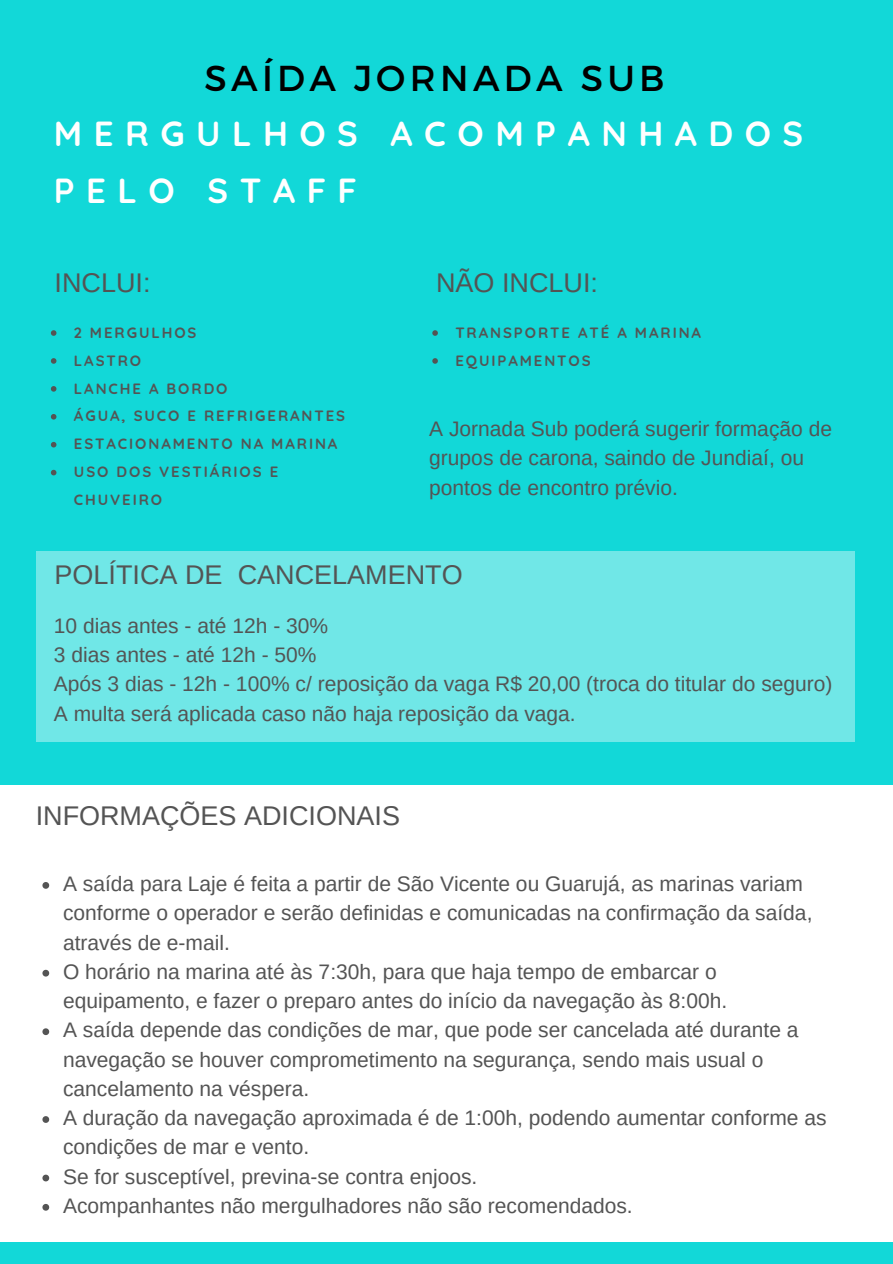
<style>
.page{position:relative;width:893px;height:1264px;background:#fff}
.page>*{position:absolute;margin:0;border:0;box-sizing:border-box;transform-origin:0 0}
.t1{font:36px "Montserrat";letter-spacing:.12em;color:#000}
.t2{font:700 34.65px/57.6px "Quicksand";letter-spacing:.33em;color:#fff}
.t3{font:27px "Arimo";color:#545454}
.t4{font:21px/29.2px "Arimo";color:#545454}
.t5{font:700 14.85px/27.9px "Quicksand";letter-spacing:.13em;color:#545454}
</style>
<div class="page">
<div style="left:0;top:0;width:892px;height:1263px;background:#12d8d8"></div>
<svg style="left:51px;top:330px;width:5px;height:6px"></svg>
<svg style="left:51px;top:358px;width:5px;height:6px"></svg>
<svg style="left:51px;top:386px;width:5px;height:5px"></svg>
<svg style="left:51px;top:414px;width:5px;height:5px"></svg>
<svg style="left:51px;top:442px;width:5px;height:5px"></svg>
<svg style="left:51px;top:470px;width:5px;height:5px"></svg>
<svg style="left:432px;top:330px;width:6px;height:6px"></svg>
<svg style="left:432px;top:358px;width:6px;height:6px"></svg>
<div style="left:36px;top:551px;width:818px;height:190px;background:#70e7e7"></div>
<div style="left:0;top:785px;width:892px;height:457px;background:#fff"></div>
<svg style="left:42px;top:882px;width:7px;height:6px"></svg>
<svg style="left:42px;top:969px;width:7px;height:7px"></svg>
<svg style="left:42px;top:1028px;width:7px;height:7px"></svg>
<svg style="left:42px;top:1116px;width:7px;height:6px"></svg>
<svg style="left:42px;top:1174px;width:7px;height:7px"></svg>
<svg style="left:42px;top:1204px;width:7px;height:6px"></svg>
<h1 class="t1" style="left:204px;top:54px;width:462px">SAÍDA JORNADA SUB</h1>
<h2 class="t2" style="left:54px;top:104px;width:750px">MERGULHOS ACOMPANHADOS<br>PELO STAFF</h2>
<p class="t3" style="left:55px;top:268px;width:97px">INCLUI:</p>
<h3 class="t5" style="left:74px;top:318px;width:124px">2 MERGULHOS</h3>
<h3 class="t5" style="left:74px;top:346px;width:69px">LASTRO</h3>
<p class="t5" style="left:74px;top:374px;width:155px">LANCHE A BORDO</p>
<p class="t5" style="left:74px;top:402px;width:273px">ÁGUA, SUCO E REFRIGERANTES</p>
<p class="t5" style="left:74px;top:430px;width:265px">ESTACIONAMENTO NA MARINA</p>
<p class="t5" style="left:74px;top:458px;width:206px">USO DOS VESTIÁRIOS E<br>CHUVEIRO</p>
<p class="t3" style="left:436px;top:268px;width:163px">NÃO INCLUI:</p>
<p class="t5" style="left:455px;top:318px;width:247px">TRANSPORTE ATÉ A MARINA</p>
<p class="t5" style="left:455px;top:346px;width:137px">EQUIPAMENTOS</p>
<h3 class="t4" style="left:429px;top:414px;width:404px">A Jornada Sub poderá sugerir formação de grupos de carona, saindo de Jundiaí, ou pontos de encontro prévio.</h3>
<h4 class="t3" style="left:55px;top:559px;width:409px">POLÍTICA DE CANCELAMENTO</h4>
<h4 class="t4" style="left:54px;top:611px;width:780px">10 dias antes - até 12h - 30%<br>3 dias antes - até 12h - 50%<br>Após 3 dias - 12h - 100% c/ reposição da vaga R$ 20,00 (troca do titular do seguro)<br>A multa será aplicada caso não haja reposição da vaga.</h4>
<p class="t3" style="left:36px;top:800px;width:366px">INFORMAÇÕES ADICIONAIS</p>
<h3 class="t4" style="left:63px;top:869px;width:751px">A saída para Laje é feita a partir de São Vicente ou Guarujá, as marinas variam conforme o operador e serão definidas e comunicadas na confirmação da saída, através de e-mail.</h3>
<p class="t4" style="left:63px;top:956px;width:665px">O horário na marina até às 7:30h, para que haja tempo de embarcar o equipamento, e fazer o preparo antes do início da navegação às 8:00h.</p>
<p class="t4" style="left:63px;top:1015px;width:737px">A saída depende das condições de mar, que pode ser cancelada até durante a navegação se houver comprometimento na segurança, sendo mais usual o cancelamento na véspera.</p>
<p class="t4" style="left:63px;top:1103px;width:765px">A duração da navegação aproximada é de 1:00h, podendo aumentar conforme as condições de mar e vento.</p>
<p class="t4" style="left:63px;top:1161px;width:416px">Se for susceptível, previna-se contra enjoos.</p>
<p class="t4" style="left:63px;top:1190px;width:571px">Acompanhantes não mergulhadores não são recomendados.</p>
</div>
